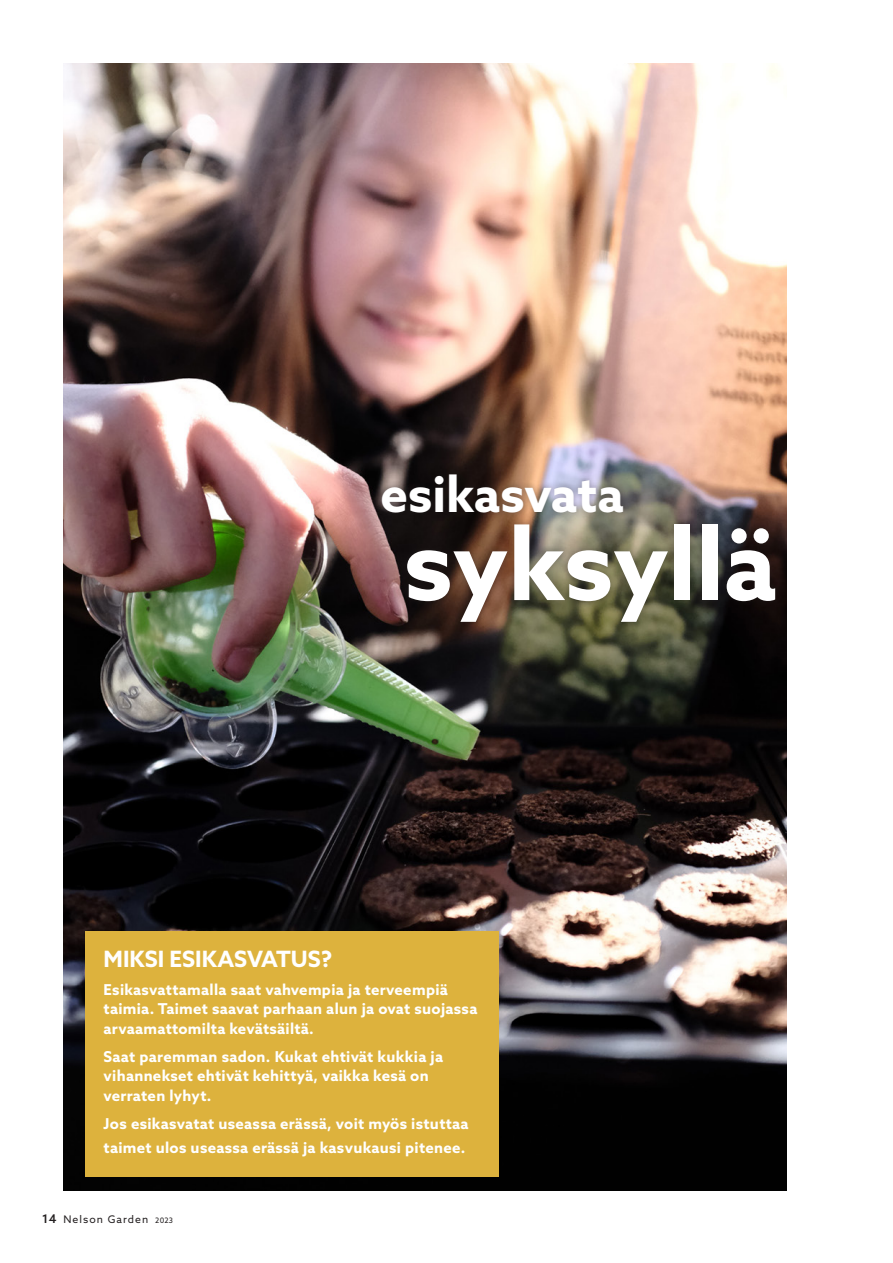
<style>
.page{position:relative;width:893px;height:1263px;background:#fff}
.page>*{position:absolute;margin:0;border:0;box-sizing:border-box;transform-origin:0 0}
.t1{font:700 99px "Azo Sans";color:#fff}
.t2{font:700 49.2px "Azo Sans";color:#fff}
.t3{font:700 22.5px "Azo Sans";color:#fff}
.t4{font:700 15px/19.5px "Azo Sans";letter-spacing:.02em;color:#fff}
.t5{font:10.5px "Azo Sans";letter-spacing:.1em;color:#231f20}
.s1{font-weight:500;font-size:12px}
.s2{font-size:7.5px}
</style>
<div class="page">
<img style="left:64px;top:64px;width:723px;height:1127px">
<div style="left:376px;top:467px;width:406px;height:161px;background:#231f20;opacity:.31"></div>
<div style="left:85px;top:931px;width:414px;height:246px;background:#ddb23d"></div>
<p class="t2" style="left:381px;top:462px;width:245px">esikasvata</p>
<p class="t1" style="left:404px;top:499px;width:374px">syksyllä</p>
<p class="t3" style="left:104px;top:943px;width:230px">MIKSI ESIKASVATUS?</p>
<p class="t4" style="left:104px;top:979px;width:375px">Esikasvattamalla saat vahvempia ja terveempiä taimia. Taimet saavat parhaan alun ja ovat suojassa arvaamattomilta kevätsäiltä.</p>
<p class="t4" style="left:104px;top:1046px;width:341px">Saat paremman sadon. Kukat ehtivät kukkia ja vihannekset ehtivät kehittyä, vaikka kesä on verraten lyhyt.</p>
<p class="t4" style="left:104px;top:1111px;width:367px;line-height:24px">Jos esikasvatat useassa erässä, voit myös istuttaa taimet ulos useassa erässä ja kasvukausi pitenee.</p>
<p class="t5" style="left:42px;top:1212px;width:132px"><span class="s1">14</span> Nelson Garden <span class="s2">2023</span></p>
</div>
